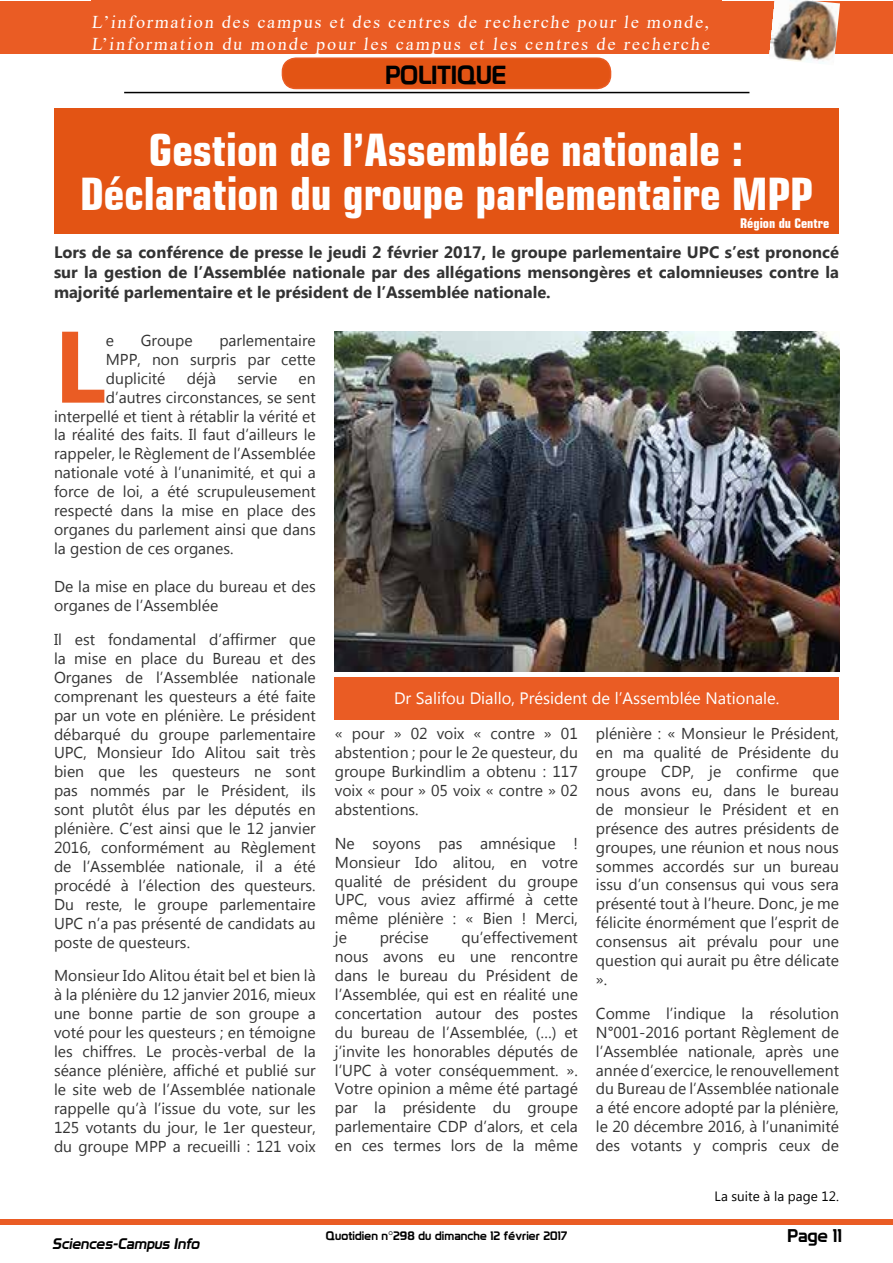
<style>
.page{position:relative;width:893px;height:1263px;background:#fff}
.page>*{position:absolute;margin:0;border:0;box-sizing:border-box;transform-origin:0 0}
.t1{font:700 101.4px "Myanmar Text";color:#ea5c24}
.t2{font:700 condensed 45px/43.5px "Square 721 BT";color:#fff;text-align:center}
.t3{font:25.5px "Prototype";color:#000}
.t4{font:18px/21.6px "Times New Roman";letter-spacing:.105em;color:#fff}
.t5{font:18px "Prototype";color:#000}
.t6{font:700 16.5px/19.8px "Myanmar Text";color:#333;text-align:justify}
.t7{font:16.5px "Myanmar Text";color:#fff}
.t8{font:15.75px/18.9px "Myanmar Text";color:#333;text-align:justify}
.t9{font:italic 15px "Prototype";color:#000}
.t10{font:13.5px "Myanmar Text";color:#000}
.t11{font:700 condensed 13.5px "Square 721 BT";color:#fff}
.t12{font:12px "Prototype";letter-spacing:.01em;color:#000}
</style>
<div class="page">
<div style="left:0;top:1219px;width:893px;height:6px;background:#ea5c24"></div>
<hr style="left:124px;top:92px;width:625px;height:1px;background:#000">
<div style="left:0;top:1px;width:893px;height:53px;background:#ea5c24"></div>
<div style="left:91px;top:0;width:631px;height:50px;background:#ea5c24"></div>
<img style="left:769px;top:0;width:71px;height:64px">
<div style="left:54px;top:108px;width:785px;height:126px;background:#e35414"></div>
<img style="left:335px;top:331px;width:505px;height:341px">
<div style="left:335px;top:678px;width:504px;height:42px;background:#ea5c24"></div>
<div style="left:282px;top:58px;width:328px;height:30px;background:#e35414;border-radius:13px"></div>
<div style="left:282px;top:57px;width:329px;height:32px;border:2px solid #ea5c24;border-radius:13px"></div>
<p class="t4" style="left:91px;top:11px;width:622px">L’information des campus et des centres de recherche pour le monde,<br>L’information du monde pour les campus et les centres de recherche</p>
<h3 class="t3" style="left:385px;top:59px;width:123px">POLITIQUE</h3>
<h2 class="t2" style="left:80px;top:128px;width:734px">Gestion de l’Assemblée nationale :<br>Déclaration du groupe parlementaire MPP</h2>
<p class="t11" style="left:740px;top:215px;width:91px">Région du Centre</p>
<p class="t6" style="left:54px;top:243px;width:786px">Lors de sa conférence de presse le jeudi 2 février 2017, le groupe parlementaire UPC s’est prononcé sur la gestion de l’Assemblée nationale par des allégations mensongères et calomnieuses contre la majorité parlementaire et le président de l’Assemblée nationale.</p>
<h1 class="t1" style="left:54px;top:308px;width:53px">L</h1>
<p class="t8" style="left:106px;top:331px;width:10px">e</p>
<p class="t8" style="left:141px;top:331px;width:53px">Groupe</p>
<p class="t8" style="left:106px;top:331px;width:211px;text-indent:114px">parlementaire MPP, non surpris par cette duplicité</p>
<p class="t8" style="left:187px;top:369px;width:31px">déjà</p>
<p class="t8" style="left:237px;top:369px;width:41px">servie</p>
<p class="t8" style="left:299px;top:369px;width:19px">en</p>
<p class="t8" style="left:106px;top:388px;width:211px">d’autres circonstances, se sent</p>
<p class="t8" style="left:54px;top:407px;width:263px">interpellé et tient à rétablir la vérité et</p>
<p class="t8" style="left:54px;top:426px;width:263px">la réalité des faits. Il faut d’ailleurs le</p>
<p class="t8" style="left:54px;top:444px;width:263px">rappeler, le Règlement de l’Assemblée</p>
<p class="t8" style="left:54px;top:463px;width:263px">nationale voté à l’unanimité, et qui a</p>
<p class="t8" style="left:54px;top:482px;width:263px">force de loi, a été scrupuleusement</p>
<p class="t8" style="left:54px;top:501px;width:263px">respecté dans la mise en place des</p>
<p class="t8" style="left:54px;top:520px;width:263px">organes du parlement ainsi que dans</p>
<p class="t8" style="left:54px;top:539px;width:181px">la gestion de ces organes.</p>
<p class="t8" style="left:54px;top:577px;width:263px">De la mise en place du bureau et des organes de l’Assemblée</p>
<p class="t8" style="left:54px;top:630px;width:263px">Il est fondamental d’affirmer que la mise en place du Bureau et des Organes de l’Assemblée nationale comprenant les questeurs a été faite par un vote en plénière. Le président débarqué du groupe parlementaire UPC, Monsieur Ido Alitou sait très bien que les questeurs ne sont pas nommés par le Président, ils sont plutôt élus par les députés en plénière. C’est ainsi que le 12 janvier 2016, conformément au Règlement de l’Assemblée nationale, il a été procédé à l’élection des questeurs.<br>Du reste, le groupe parlementaire UPC n’a pas présenté de candidats au poste de questeurs.</p>
<p class="t8" style="left:54px;top:966px;width:263px">Monsieur Ido Alitou était bel et bien là à la plénière du 12 janvier 2016, mieux une bonne partie de son groupe a voté pour les questeurs ; en témoigne les chiffres. Le procès-verbal de la séance plénière, affiché et publié sur le site web de l’Assemblée nationale rappelle qu’à l’issue du vote, sur les 125 votants du jour, le 1er questeur, du groupe MPP a recueilli : 121 voix</p>
<p class="t7" style="left:394px;top:689px;width:387px">Dr Salifou Diallo, Président de l’Assemblée Nationale.</p>
<p class="t8" style="left:335px;top:724px;width:245px">« pour » 02 voix « contre » 01 abstention ; pour le 2e questeur, du groupe Burkindlim a obtenu : 117 voix « pour » 05 voix « contre » 02 abstentions.</p>
<p class="t8" style="left:335px;top:834px;width:245px">Ne soyons pas amnésique !<br>Monsieur Ido alitou, en votre qualité de président du groupe UPC, vous aviez affirmé à cette même plénière : « Bien ! Merci, je</p>
<p class="t8" style="left:596px;top:724px;width:245px">plénière : « Monsieur le Président, en ma qualité de Présidente du groupe CDP, je confirme que nous avons eu, dans le bureau de monsieur le Président et en présence des autres présidents de groupes, une réunion et nous nous sommes accordés sur un bureau issu d’un consensus qui vous sera présenté tout à l’heure. Donc, je me félicite énormément que l’esprit de consensus ait prévalu pour une question qui aurait pu être délicate ».</p>
<p class="t8" style="left:596px;top:1004px;width:245px">Comme l’indique la résolution N°001-2016 portant Règlement de l’Assemblée nationale, après une année d’exercice, le renouvellement du Bureau de l’Assemblée nationale a été encore adopté par la plénière, le 20 décembre 2016, à l’unanimité des votants y compris ceux de</p>
<p class="t8" style="left:380px;top:928px;width:50px">précise</p>
<p class="t8" style="left:335px;top:928px;width:245px;text-indent:127px">qu’effectivement nous avons eu une rencontre dans le bureau du Président de l’Assemblée, qui est en réalité une concertation autour des postes du bureau de l’Assemblée, (…) et j’invite les honorables députés de l’UPC à voter conséquemment. ».<br>Votre opinion a même été partagé par la présidente du groupe parlementaire CDP d’alors, et cela en ces termes lors de la même</p>
<p class="t10" style="left:715px;top:1189px;width:126px">La suite à la page 12.</p>
<p class="t9" style="left:52px;top:1234px;width:152px">Sciences-Campus Info</p>
<p class="t5" style="left:787px;top:1225px;width:56px">Page 11</p>
<p class="t12" style="left:326px;top:1228px;width:243px">Quotidien n°298 du dimanche 12 février 2017</p>
</div>
